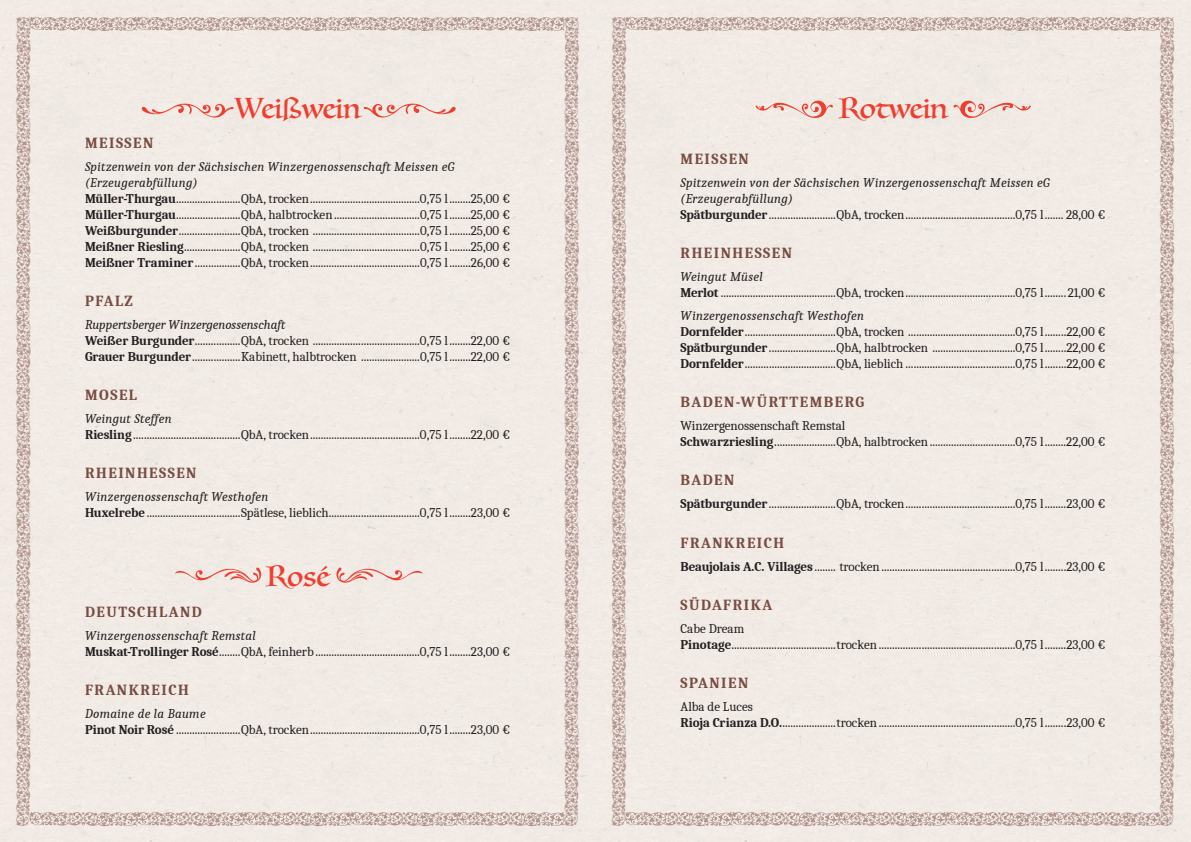
<style>
.page{position:relative;width:1191px;height:842px;background:#fff}
.page>*{position:absolute;margin:0;border:0;box-sizing:border-box;transform-origin:0 0}
.t1{font:28px "Luminari";color:#ef3e2e}
.t2{font:700 15px "Caladea";letter-spacing:.1em;color:#774c43}
.t3{font:13px/16px "Caladea";color:#231f20}
.s1{font-style:italic}
.s2{font-weight:700}
</style>
<div class="page">
<div style="left:587px;top:0;width:604px;height:842px;background:#f1eae5"></div>
<div style="left:16px;top:17px;width:563px;height:809px;background:#f1eae5"></div>
<div style="left:612px;top:17px;width:562px;height:809px;background:#f1eae5"></div>
<h1 class="t1" style="left:235px;top:84px;width:127px">Weißwein</h1>
<p class="t2" style="left:85px;top:133px;width:70px">MEISSEN</p>
<p class="t3" style="left:85px;top:158px;width:427px"><span class="s1">Spitzenwein von der Sächsischen Winzergenossenschaft Meissen eG (Erzeugerabfüllung)<br></span><span class="s2">Müller-Thurgau</span>........................QbA, trocken.........................................0,75 l........25,00 € <span class="s2">Müller-Thurgau</span>........................QbA, halbtrocken................................0,75 l........25,00 € <span class="s2">Weißburgunder</span>.......................QbA, trocken ........................................0,75 l........25,00 € <span class="s2">Meißner Riesling</span>.....................QbA, trocken ........................................0,75 l........25,00 € <span class="s2">Meißner Traminer</span> .................QbA, trocken.........................................0,75 l........26,00 €</p>
<p class="t2" style="left:85px;top:291px;width:49px">PFALZ</p>
<p class="t3" style="left:85px;top:316px;width:427px"><span class="s1">Ruppertsberger Winzergenossenschaft<br></span><span class="s2">Weißer Burgunder</span>.................QbA, trocken ........................................0,75 l........22,00 €<br><span class="s2">Grauer Burgunder</span>..................Kabinett, halbtrocken ......................0,75 l........22,00 €</p>
<p class="t2" style="left:85px;top:386px;width:53px">MOSEL</p>
<p class="t3" style="left:85px;top:410px;width:427px"><span class="s1">Weingut Steffen<br></span><span class="s2">Riesling</span> ........................................QbA, trocken.........................................0,75 l........22,00 €</p>
<p class="t2" style="left:85px;top:464px;width:113px">RHEINHESSEN</p>
<p class="t3" style="left:85px;top:489px;width:427px"><span class="s1">Winzergenossenschaft Westhofen<br></span><span class="s2">Huxelrebe</span>...................................Spätlese, lieblich..................................0,75 l........23,00 €</p>
<h1 class="t1" style="left:266px;top:553px;width:65px">Rosé</h1>
<p class="t2" style="left:85px;top:602px;width:118px">DEUTSCHLAND</p>
<p class="t3" style="left:85px;top:627px;width:427px"><span class="s1">Winzergenossenschaft Remstal<br></span><span class="s2">Muskat-Trollinger Rosé</span>........QbA, feinherb.......................................0,75 l........23,00 €</p>
<p class="t2" style="left:85px;top:680px;width:105px">FRANKREICH</p>
<p class="t3" style="left:85px;top:705px;width:426px"><span class="s1">Domaine de la Baume<br></span><span class="s2">Pinot Noir Rosé</span> ........................QbA, trocken.........................................0,75 l........23,00 €</p>
<h1 class="t1" style="left:838px;top:84px;width:111px">Rotwein</h1>
<p class="t2" style="left:680px;top:149px;width:70px">MEISSEN</p>
<p class="t3" style="left:680px;top:174px;width:426px"><span class="s1">Spitzenwein von der Sächsischen Winzergenossenschaft Meissen eG (Erzeugerabfüllung)<br></span><span class="s2">Spätburgunder</span> .........................QbA, trocken.........................................0,75 l....... 28,00 €</p>
<p class="t2" style="left:680px;top:243px;width:113px">RHEINHESSEN</p>
<p class="t3" style="left:680px;top:268px;width:427px"><span class="s1">Weingut Müsel<br></span><span class="s2">Merlot</span> ...........................................QbA, trocken.........................................0,75 l........21,00 €</p>
<p class="t3" style="left:680px;top:307px;width:427px"><span class="s1">Winzergenossenschaft Westhofen<br></span><span class="s2">Dornfelder</span>..................................QbA, trocken ........................................0,75 l........22,00 € <span class="s2">Spätburgunder</span> .........................QbA, halbtrocken ...............................0,75 l........22,00 € <span class="s2">Dornfelder</span>..................................QbA, lieblich .........................................0,75 l........22,00 €</p>
<p class="t2" style="left:680px;top:393px;width:185px">BADEN-WÜRTTEMBERG</p>
<p class="t3" style="left:680px;top:418px;width:426px">Winzergenossenschaft Remstal<br><span class="s2">Schwarzriesling</span>.......................QbA, halbtrocken................................0,75 l........22,00 €</p>
<p class="t2" style="left:680px;top:471px;width:55px">BADEN</p>
<p class="t3" style="left:680px;top:496px;width:426px"><span class="s2">Spätburgunder</span> .........................QbA, trocken.........................................0,75 l........23,00 €</p>
<p class="t2" style="left:680px;top:533px;width:105px">FRANKREICH</p>
<p class="t3" style="left:680px;top:558px;width:427px"><span class="s2">Beaujolais A.C. Villages</span> ........ trocken..................................................0,75 l........23,00 €</p>
<p class="t2" style="left:680px;top:595px;width:93px">SÜDAFRIKA</p>
<p class="t3" style="left:680px;top:620px;width:426px">Cabe Dream<br><span class="s2">Pinotage</span>.......................................trocken...................................................0,75 l........23,00 €</p>
<p class="t2" style="left:680px;top:673px;width:69px">SPANIEN</p>
<p class="t3" style="left:680px;top:698px;width:427px">Alba de Luces<br><span class="s2">Rioja Crianza D.O.</span>....................trocken...................................................0,75 l........23,00 €</p>
</div>
